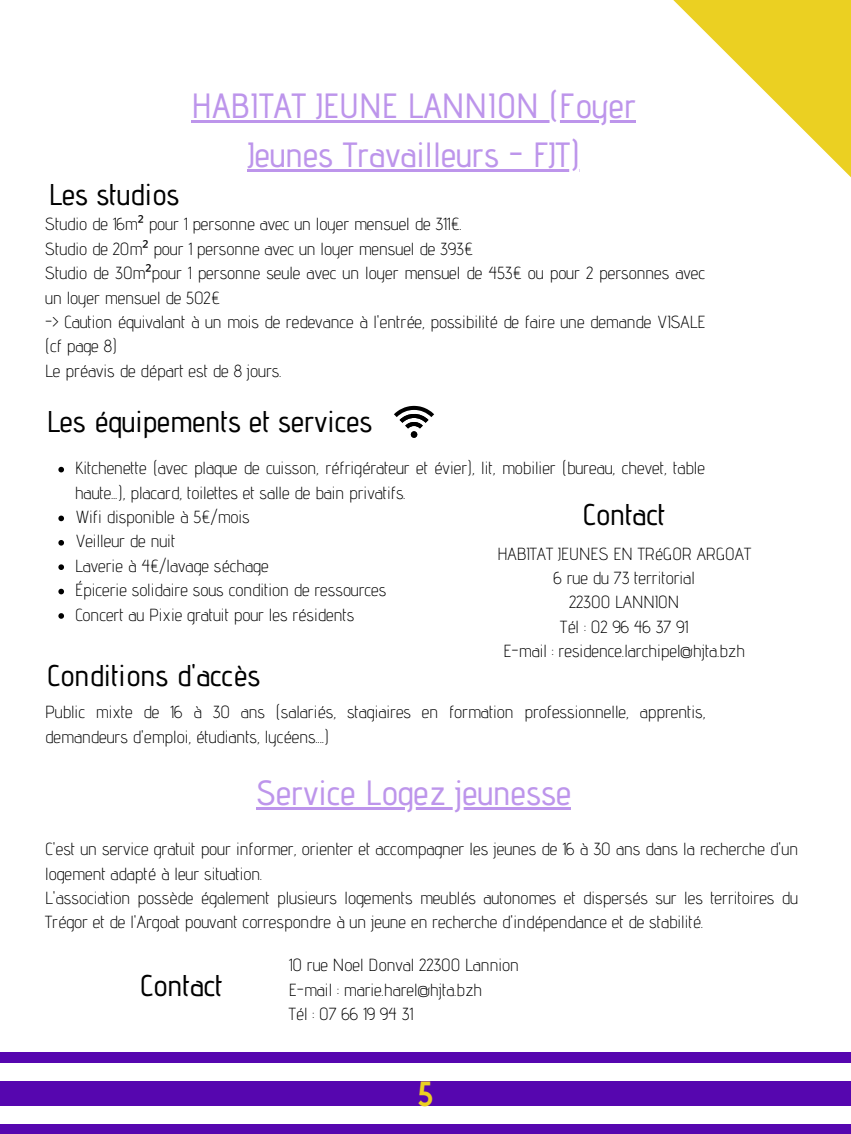
<style>
.page{position:relative;width:851px;height:1134px;background:#fff}
.page>*{position:absolute;margin:0;border:0;box-sizing:border-box;transform-origin:0 0}
.t1{font:500 35px/48.8px "Advent Pro";color:#bd95eb;text-align:center}
.t2{font:700 35px "Advent Pro";color:#ebd022}
.t3{font:500 30px "Advent Pro";color:#000}
.t4{font:300 17.5px/24.4px "Advent Pro";color:#000}
.s1{font-family:"Noto Sans";font-weight:400}
</style>
<div class="page">
<svg style="left:58px;top:467px;width:6px;height:5px"></svg>
<svg style="left:58px;top:515px;width:6px;height:6px"></svg>
<svg style="left:58px;top:540px;width:6px;height:5px"></svg>
<svg style="left:58px;top:564px;width:6px;height:6px"></svg>
<svg style="left:58px;top:588px;width:6px;height:6px"></svg>
<svg style="left:58px;top:613px;width:6px;height:5px"></svg>
<hr style="left:191px;top:120px;width:445px;height:3px;background:#bd95eb">
<hr style="left:247px;top:169px;width:333px;height:3px;background:#bd95eb">
<div style="left:0;top:1052px;width:850px;height:10px;background:#5606af"></div>
<div style="left:0;top:1124px;width:850px;height:9px;background:#5606af"></div>
<div style="left:0;top:1081px;width:850px;height:24px;background:#5606af"></div>
<svg style="left:673px;top:0;width:177px;height:177px"></svg>
<svg style="left:394px;top:406px;width:40px;height:31px"></svg>
<div style="left:411px;top:431px;width:6px;height:7px;background:#000;border-radius:50%"></div>
<hr style="left:256px;top:807px;width:315px;height:2px;background:#bd95eb">
<h2 class="t3" style="left:49px;top:176px;width:132px">Les studios</h2>
<h1 class="t1" style="left:191px;top:81px;width:446px">HABITAT JEUNE LANNION (Foyer<br>Jeunes Travailleurs - FJT)</h1>
<p class="t4" style="left:45px;top:212px;width:661px">Studio de 16m<span class="s1">²</span> pour 1 personne avec un loyer mensuel de 311€.<br>Studio de 20m<span class="s1">²</span> pour 1 personne avec un loyer mensuel de 393€<br>Studio de 30m<span class="s1">²</span>pour 1 personne seule avec un loyer mensuel de 453€ ou pour 2 personnes avec un loyer mensuel de 502€<br>-&gt; Caution équivalant à un mois de redevance à l'entrée, possibilité de faire une demande VISALE (cf page 8)<br>Le préavis de départ est de 8 jours.</p>
<h2 class="t3" style="left:47px;top:402px;width:327px">Les équipements et services</h2>
<p class="t4" style="left:75px;top:456px;width:631px">Kitchenette (avec plaque de cuisson, réfrigérateur et évier), lit, mobilier (bureau, chevet, table haute...), placard, toilettes et salle de bain privatifs.<br>Wifi disponible à 5€/mois<br>Veilleur de nuit<br>Laverie à 4€/lavage séchage<br>Épicerie solidaire sous condition de ressources<br>Concert au Pixie gratuit pour les résidents</p>
<h2 class="t3" style="left:582px;top:496px;width:84px">Contact</h2>
<p class="t4" style="left:497px;top:541px;width:255px;text-align:center">HABITAT JEUNES EN TRéGOR ARGOAT<br>6 rue du 73 territorial<br>22300 LANNION<br>Tél : 02 96 46 37 91<br>E-mail : residence.larchipel@hjta.bzh</p>
<h2 class="t3" style="left:47px;top:657px;width:215px">Conditions d'accès</h2>
<p class="t4" style="left:45px;top:699px;width:661px">Public mixte de 16 à 30 ans (salariés, stagiaires en formation professionnelle, apprentis, demandeurs d'emploi, étudiants, lycéens....)</p>
<h1 class="t1" style="left:256px;top:768px;width:316px">Service Logez jeunesse</h1>
<p class="t4" style="left:45px;top:836px;width:754px">C'est un service gratuit pour informer, orienter et accompagner les jeunes de 16 à 30 ans dans la recherche d'un logement adapté à leur situation.<br>L'association possède également plusieurs logements meublés autonomes et dispersés sur les territoires du Trégor et de l'Argoat pouvant correspondre à un jeune en recherche d'indépendance et de stabilité.</p>
<h2 class="t3" style="left:140px;top:966px;width:84px">Contact</h2>
<p class="t4" style="left:288px;top:952px;width:232px">10 rue Noël Donval 22300 Lannion<br>E-mail : marie.harel@hjta.bzh<br>Tél : 07 66 19 94 31</p>
<h1 class="t2" style="left:418px;top:1071px;width:16px">5</h1>
</div>
